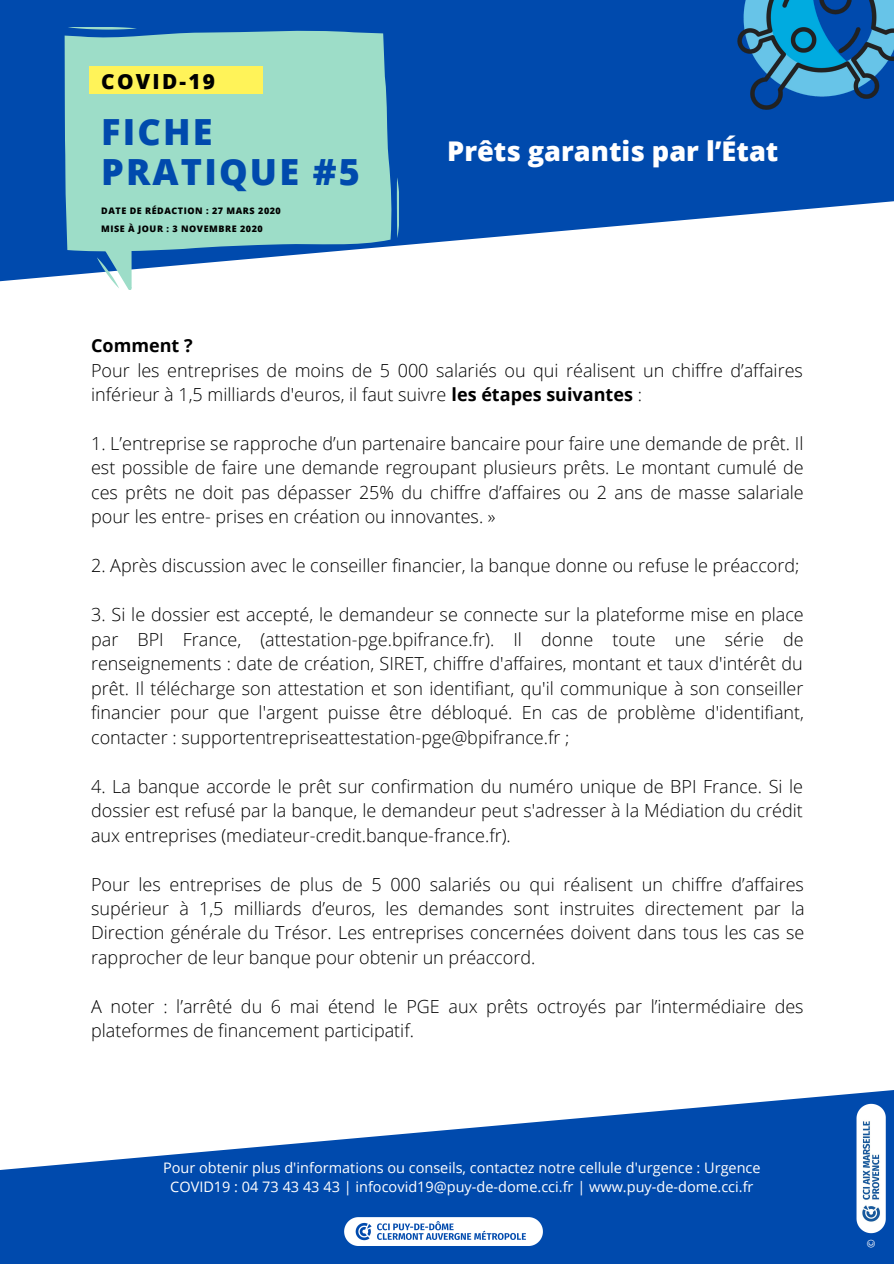
<style>
.page{position:relative;width:894px;height:1264px;background:#fff}
.page>*{position:absolute;margin:0;border:0;box-sizing:border-box;transform-origin:0 0}
.t1{font:800 36px/39.8px "Open Sans";letter-spacing:.06em;color:#004aad}
.t2{font:800 27.15px "Open Sans";color:#fff}
.t3{font:800 20.85px "Open Sans";letter-spacing:.11em;color:#000}
.t4{font:300 18px/24.5px "Open Sans";color:#000;text-align:justify}
.t5{font:700 18px "Open Sans";color:#000}
.t6{font:14.55px/19.2px "Open Sans";color:#fff;text-align:center}
.t7{font:10.5px "Open Sans";color:#fff}
.t8{font:800 9px/18px "Open Sans";letter-spacing:.06em;color:#000}
.s1{font-weight:700}
</style>
<div class="page">
<svg style="left:0;top:0;width:893px;height:282px;fill:#004aad"></svg>
<svg style="left:0;top:1094px;width:893px;height:169px;fill:#004aad"></svg>
<svg style="left:64px;top:29px;width:328px;height:224px;background:#93d4c6"></svg>
<svg style="left:94px;top:231px;width:38px;height:59px"></svg>
<svg style="left:68px;top:27px;width:69px;height:3px"></svg>
<svg style="left:396px;top:177px;width:3px;height:61px"></svg>
<div style="left:89px;top:66px;width:174px;height:28px;background:#fff359"></div>
<img style="left:720px;top:0;width:173px;height:116px">
<img style="left:344px;top:1217px;width:198px;height:28px">
<img style="left:847px;top:1090px;width:46px;height:157px">
<p class="t3" style="left:101px;top:66px;width:115px">COVID-19</p>
<h1 class="t1" style="left:101px;top:111px;width:260px">FICHE<br>PRATIQUE #5</h1>
<p class="t8" style="left:101px;top:202px;width:181px">DATE DE RÉDACTION : 27 MARS 2020<br>MISE À JOUR : 3 NOVEMBRE 2020</p>
<h2 class="t2" style="left:447px;top:132px;width:332px">Prêts garantis par l’État</h2>
<p class="t5" style="left:91px;top:333px;width:103px">Comment ?</p>
<p class="t4" style="left:91px;top:357px;width:713px">Pour les entreprises de moins de 5 000 salariés ou qui réalisent un chiffre d’affaires inférieur à 1,5 milliards d'euros, il faut suivre <span class="s1">les étapes suivantes</span> :</p>
<p class="t4" style="left:91px;top:431px;width:714px">1. L’entreprise se rapproche d’un partenaire bancaire pour faire une demande de prêt. Il est possible de faire une demande regroupant plusieurs prêts. Le montant cumulé de ces prêts ne doit pas dépasser 25% du chiffre d’affaires ou 2 ans de masse salariale pour les entre- prises en création ou innovantes. »</p>
<p class="t4" style="left:91px;top:553px;width:709px">2. Après discussion avec le conseiller financier, la banque donne ou refuse le préaccord;</p>
<p class="t4" style="left:91px;top:602px;width:714px">3. Si le dossier est accepté, le demandeur se connecte sur la plateforme mise en place par BPI France, (attestation-pge.bpifrance.fr). Il donne toute une série de renseignements : date de création, SIRET, chiffre d'affaires, montant et taux d'intérêt du prêt. Il télécharge son attestation et son identifiant, qu'il communique à son conseiller financier pour que l'argent puisse être débloqué. En cas de problème d'identifiant, contacter : supportentrepriseattestation-pge@bpifrance.fr ;</p>
<p class="t4" style="left:91px;top:773px;width:713px">4. La banque accorde le prêt sur confirmation du numéro unique de BPI France. Si le dossier est refusé par la banque, le demandeur peut s'adresser à la Médiation du crédit aux entreprises (mediateur-credit.banque-france.fr).</p>
<p class="t4" style="left:91px;top:871px;width:715px">Pour les entreprises de plus de 5 000 salariés ou qui réalisent un chiffre d’affaires supérieur à 1,5 milliards d’euros, les demandes sont instruites directement par la Direction générale du Trésor. Les entreprises concernées doivent dans tous les cas se rapprocher de leur banque pour obtenir un préaccord.</p>
<p class="t4" style="left:91px;top:993px;width:714px">A noter : l’arrêté du 6 mai étend le PGE aux prêts octroyés par l’intermédiaire des plateformes de financement participatif.</p>
<p class="t6" style="left:163px;top:1157px;width:599px">Pour obtenir plus d'informations ou conseils, contactez notre cellule d'urgence : Urgence<br>COVID19 : 04 73 43 43 43 | infocovid19@puy-de-dome.cci.fr | www.puy-de-dome.cci.fr</p>
<p class="t7" style="left:863px;top:1247px;width:10px;rotate:-90deg">©</p>
</div>
